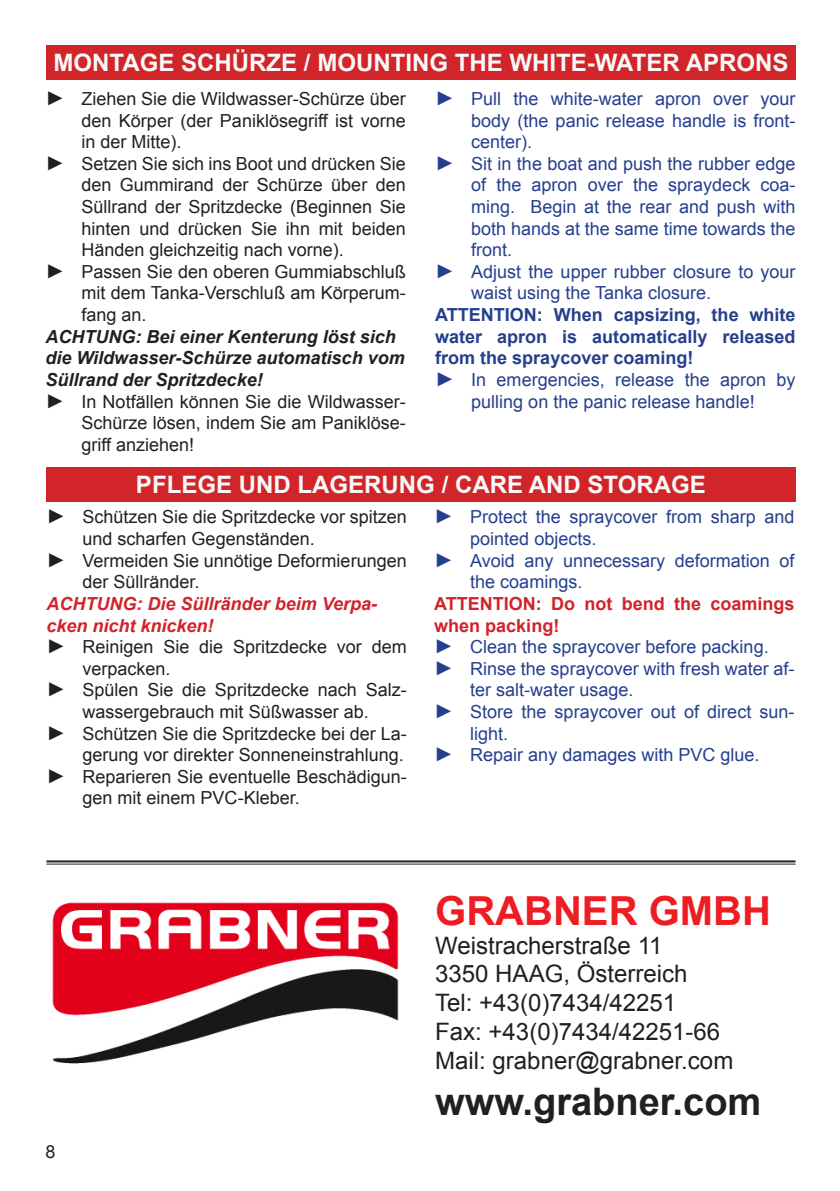
<style>
.page{position:relative;width:840px;height:1191px;background:#fff}
.page>*{position:absolute;margin:0;border:0;box-sizing:border-box;transform-origin:0 0}
.t1{font:700 40px "Arial";color:#ee1d23}
.t2{font:700 38px "Arial";color:#231f20}
.t3{font:24px/28.8px "Arial";color:#231f20}
.t4{font:700 24px "Arial";color:#f9f9f9}
.t5{font:18px "Arial";color:#231f20}
.t6{font:18px "Arial";color:#253f8e}
.t7{font:italic 700 18px "Arial";color:#231f20}
.t8{font:700 18px "Arial";color:#253f8e}
.t9{font:italic 700 18px "Arial";color:#d1232a}
.t10{font:700 18px "Arial";color:#d1232a}
.s1{font-family:"Times New Roman";font-size:20px}
</style>
<div class="page">
<img style="left:52px;top:902px;width:347px;height:162px">
<hr style="left:46px;top:860px;width:749px;height:2px;background:#231f20">
<hr style="left:46px;top:863px;width:749px;height:1px;background:#231f20">
<div style="left:46px;top:467px;width:749px;height:34px;background:#d1252a"></div>
<div style="left:46px;top:45px;width:749px;height:34px;background:#d1252a"></div>
<h3 class="t4" style="left:53px;top:47px;width:334px">Montage schürze / MOUNTIN</h3>
<h3 class="t4" style="left:429px;top:47px;width:204px">G THE WHITE-WATER</h3>
<h3 class="t4" style="left:685px;top:47px;width:18px">APRON</h3>
<h3 class="t4" style="left:772px;top:47px;width:18px">S</h3>
<p class="t5" style="left:45px;top:87px;width:361px"><span class="s1">►</span> Ziehen Sie die Wildwasser-Schürze über</p>
<p class="t5" style="left:81px;top:108px;width:325px">den Körper (der Paniklösegriff ist vorne</p>
<p class="t5" style="left:81px;top:130px;width:102px">in der Mitte).</p>
<p class="t5" style="left:45px;top:152px;width:362px"><span class="s1">►</span> Setzen Sie sich ins Boot und drücken Sie</p>
<p class="t5" style="left:81px;top:173px;width:325px">den Gummirand der Schürze über den</p>
<p class="t5" style="left:81px;top:195px;width:325px">Süllrand der Spritzdecke (Beginnen Sie</p>
<p class="t5" style="left:81px;top:216px;width:325px">hinten und drücken Sie ihn mit beiden</p>
<p class="t5" style="left:81px;top:238px;width:264px">Händen gleichzeitig nach vorne).</p>
<p class="t5" style="left:45px;top:260px;width:362px"><span class="s1">►</span> Passen Sie den oberen Gummiabschluß</p>
<p class="t5" style="left:81px;top:281px;width:325px">mit dem Tanka-Verschluß am Körperum-</p>
<p class="t5" style="left:81px;top:303px;width:67px">fang an.</p>
<p class="t7" style="left:45px;top:325px;width:352px">ACHTUNG: Bei einer Kenterung löst sich</p>
<p class="t7" style="left:45px;top:346px;width:360px">die Wildwasser-Schürze automatisch vom</p>
<p class="t7" style="left:45px;top:368px;width:219px">Süllrand der Spritzdecke!</p>
<p class="t5" style="left:45px;top:389px;width:361px"><span class="s1">►</span> In Notfällen können Sie die Wildwasser-</p>
<p class="t5" style="left:81px;top:411px;width:325px">Schürze lösen, indem Sie am Paniklöse-</p>
<p class="t5" style="left:81px;top:432px;width:114px">griff anziehen!</p>
<p class="t6" style="left:435px;top:87px;width:362px"><span class="s1">►</span> Pull the white-water apron over your</p>
<p class="t6" style="left:471px;top:108px;width:325px">body (the panic release handle is front-</p>
<p class="t6" style="left:471px;top:130px;width:63px">center).</p>
<p class="t6" style="left:435px;top:152px;width:361px"><span class="s1">►</span> Sit in the boat and push the rubber edge</p>
<p class="t6" style="left:471px;top:173px;width:325px">of the apron over the spraydeck coa-</p>
<p class="t6" style="left:471px;top:195px;width:325px">ming. Begin at the rear and push with</p>
<p class="t6" style="left:471px;top:216px;width:326px">both hands at the same time towards the</p>
<p class="t6" style="left:471px;top:238px;width:43px">front.</p>
<p class="t6" style="left:435px;top:260px;width:362px"><span class="s1">►</span> Adjust the upper rubber closure to your</p>
<p class="t6" style="left:471px;top:281px;width:241px">waist using the Tanka closure.</p>
<p class="t8" style="left:435px;top:303px;width:13px">ATTENTION</p>
<p class="t8" style="left:536px;top:303px;width:260px">: When capsizing, the white</p>
<p class="t8" style="left:435px;top:324px;width:361px">water apron is automatically released</p>
<p class="t8" style="left:435px;top:346px;width:260px">from the spraycover coaming!</p>
<p class="t6" style="left:435px;top:368px;width:362px"><span class="s1">►</span> In emergencies, release the apron by</p>
<p class="t6" style="left:471px;top:389px;width:285px">pulling on the panic release handle!</p>
<h3 class="t4" style="left:136px;top:469px;width:571px">pfleg e und lag erung / care and storag e</h3>
<p class="t5" style="left:46px;top:505px;width:361px"><span class="s1">►</span> Schützen Sie die Spritzdecke vor spitzen</p>
<p class="t5" style="left:82px;top:527px;width:234px">und scharfen Gegenständen.</p>
<p class="t5" style="left:46px;top:548px;width:361px"><span class="s1">►</span> Vermeiden Sie unnötige Deformierungen</p>
<p class="t5" style="left:82px;top:570px;width:119px">der Süllränder.</p>
<p class="t9" style="left:46px;top:592px;width:332px">ACHTUNG: Die Süllränder beim Verpa-</p>
<p class="t9" style="left:46px;top:613px;width:169px">cken nicht knicken!</p>
<p class="t5" style="left:46px;top:635px;width:361px"><span class="s1">►</span> Reinigen Sie die Spritzdecke vor dem</p>
<p class="t5" style="left:82px;top:656px;width:90px">verpacken.</p>
<p class="t5" style="left:46px;top:678px;width:361px"><span class="s1">►</span> Spülen Sie die Spritzdecke nach Salz-</p>
<p class="t5" style="left:82px;top:700px;width:288px">wassergebrauch mit Süßwasser ab.</p>
<p class="t5" style="left:46px;top:721px;width:361px"><span class="s1">►</span> Schützen Sie die Spritzdecke bei der La-</p>
<p class="t5" style="left:82px;top:743px;width:323px">gerung vor direkter Sonneneinstrahlung.</p>
<p class="t5" style="left:46px;top:764px;width:362px"><span class="s1">►</span> Reparieren Sie eventuelle Beschädigun-</p>
<p class="t5" style="left:82px;top:786px;width:219px">gen mit einem PVC-Kleber.</p>
<p class="t6" style="left:434px;top:505px;width:361px"><span class="s1">►</span> Protect the spraycover from sharp and</p>
<p class="t6" style="left:470px;top:527px;width:128px">pointed objects.</p>
<p class="t6" style="left:434px;top:548px;width:362px"><span class="s1">►</span> Avoid any unnecessary deformation of</p>
<p class="t6" style="left:470px;top:570px;width:114px">the coamings.</p>
<p class="t10" style="left:434px;top:591px;width:13px">ATTENTION</p>
<p class="t10" style="left:535px;top:591px;width:260px">: Do not bend the coamings</p>
<p class="t10" style="left:434px;top:613px;width:127px">when packing!</p>
<p class="t6" style="left:434px;top:635px;width:336px"><span class="s1">►</span> Clean the spraycover before packing.</p>
<p class="t6" style="left:434px;top:656px;width:361px"><span class="s1">►</span> Rinse the spraycover with fresh water af-</p>
<p class="t6" style="left:470px;top:678px;width:165px">ter salt-water usage.</p>
<p class="t6" style="left:434px;top:700px;width:361px"><span class="s1">►</span> Store the spraycover out of direct sun-</p>
<p class="t6" style="left:470px;top:721px;width:40px">light.</p>
<p class="t6" style="left:434px;top:743px;width:327px"><span class="s1">►</span> Repair any damages with PVC glue.</p>
<p class="t5" style="left:45px;top:1140px;width:12px">8</p>
<h1 class="t1" style="left:435px;top:884px;width:146px">GRABNER</h1>
<h1 class="t1" style="left:648px;top:884px;width:124px">GMBH</h1>
<h3 class="t3" style="left:435px;top:931px;width:299px">Weistracherstraße 11<br>3350 HAAG, Österreich<br>Tel: +43(0)7434/42251<br>Fax: +43(0)7434/42251-66<br>Mail: grabner@grabner.com</h3>
<h2 class="t2" style="left:435px;top:1076px;width:327px">www.grabner.com</h2>
</div>
